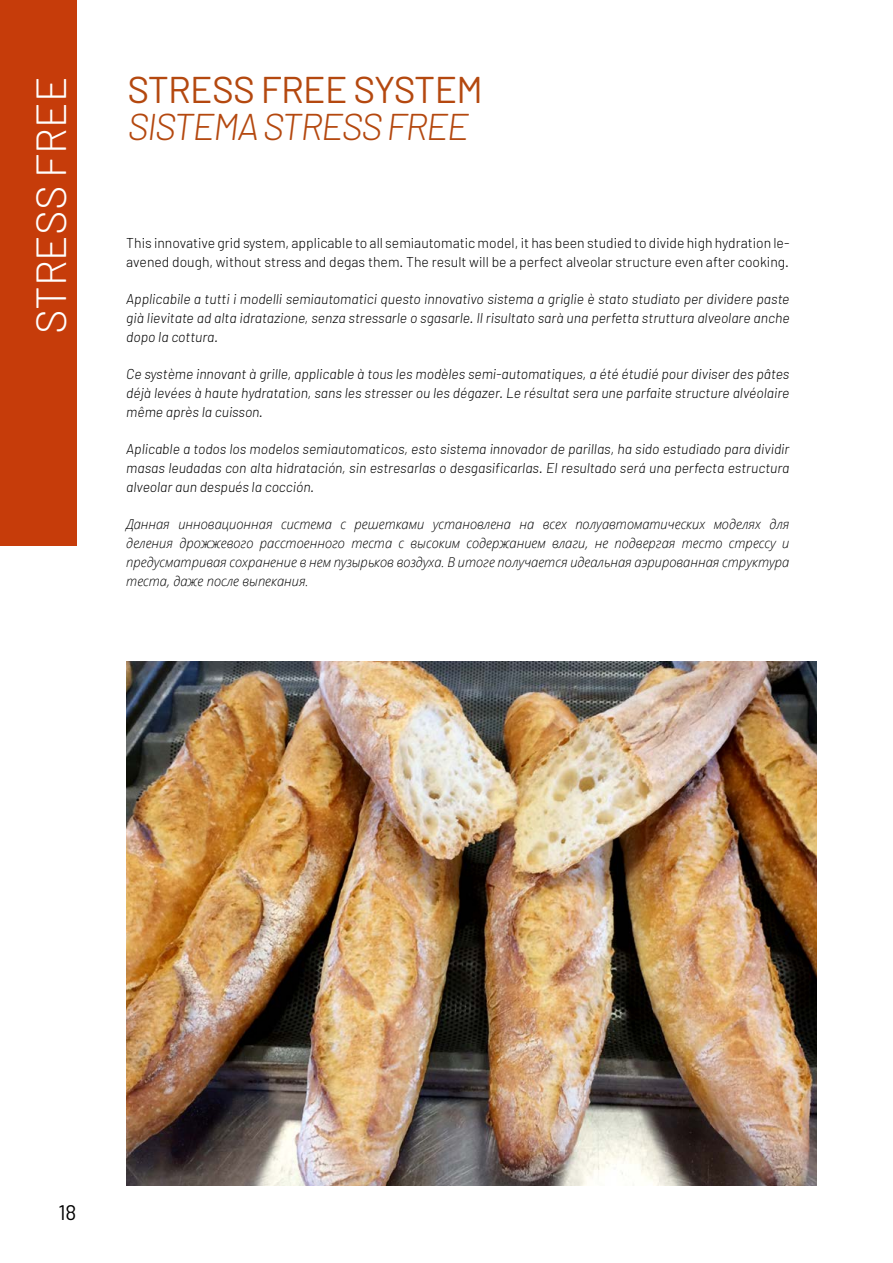
<style>
.page{position:relative;width:893px;height:1263px;background:#fff}
.page>*{position:absolute;margin:0;border:0;box-sizing:border-box;transform-origin:0 0}
.t1{font:300 42px "Barlow";color:#fff}
.t2{font:italic 300 37.2px "Barlow";letter-spacing:-.04em;color:#b4480f}
.t3{font:37.2px "Barlow";letter-spacing:-.02em;color:#b4480f}
.t4{font:21px "Barlow";color:#000}
.t5{font:italic 300 14.25px/18.8px "Barlow";color:#000;text-align:justify}
.t6{font:300 14.25px/18.8px "Barlow";color:#000}
.t7{font:italic 300 13.5px/18.8px "Open Sans";color:#000;text-align:justify;scale:.96 1}
</style>
<div class="page">
<img style="left:126px;top:661px;width:690px;height:525px">
<div style="left:0;top:0;width:77px;height:545px;background:#c63c0a"></div>
<h1 class="t1" style="left:25px;top:334px;width:259px;rotate:-90deg">STRESS FREE</h1>
<h2 class="t3" style="left:128px;top:67px;width:357px">STRESS FREE SYSTEM</h2>
<h2 class="t2" style="left:128px;top:104px;width:343px">SISTEMA STRESS FREE</h2>
<p class="t6" style="left:126px;top:233px;width:665px">This innovative grid system, applicable to all semiautomatic model, it has been studied to divide high hydration le&shy;avened dough, without stress and degas them. The result will be a perfect alveolar structure even after cooking.</p>
<p class="t5" style="left:126px;top:289px;width:665px">Applicabile a tutti i modelli semiautomatici questo innovativo sistema a griglie è stato studiato per dividere paste già lievitate ad alta idratazione, senza stressarle o sgasarle. Il risultato sarà una perfetta struttura alveolare anche dopo la cottura.</p>
<p class="t5" style="left:126px;top:365px;width:665px">Ce système innovant à grille, applicable à tous les modèles semi-automatiques, a été étudié pour diviser des pâtes déjà levées à haute hydratation, sans les stresser ou les dégazer. Le résultat sera une parfaite structure alvéolaire même après la cuisson.</p>
<p class="t5" style="left:126px;top:440px;width:665px">Aplicable a todos los modelos semiautomaticos, esto sistema innovador de parillas, ha sido estudiado para dividir masas leudadas con alta hidratación, sin estresarlas o desgasificarlas. El resultado será una perfecta estructura alveolar aun después la cocción.</p>
<p class="t7" style="left:126px;top:515px;width:692px">Данная инновационная система с решетками установлена на всех полуавтоматических моделях для деления дрожжевого расстоенного теста с высоким содержанием влаги, не подвергая тесто стрессу и предусматривая сохранение в нем пузырьков воздуха. В итоге получается идеальная аэрированная структура теста, даже после выпекания.</p>
<h3 class="t4" style="left:58px;top:1199px;width:20px">18</h3>
</div>
